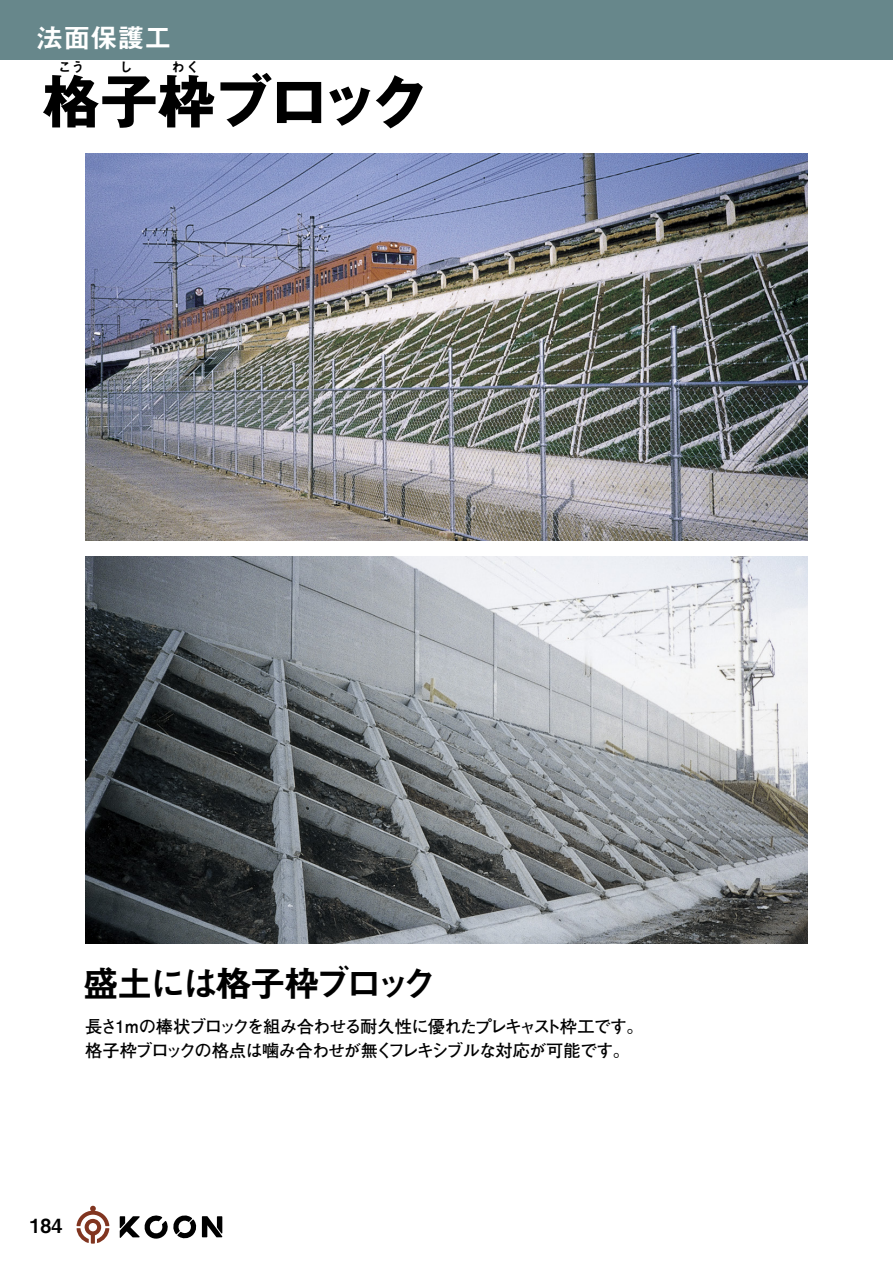
<style>
.page{position:relative;width:893px;height:1263px;background:#fff}
.page>*{position:absolute;margin:0;border:0;box-sizing:border-box;transform-origin:0 0}
.t1{font:700 57.6px "Gothic MB101 Pro";letter-spacing:-.025em;color:#000}
.t2{font:36px "Midashi Go Pro MB31";letter-spacing:-.09em;color:#000}
.t3{font:27px "Midashi Go Pro MB31";color:#fff}
.t4{font:19.5px "Midashi Go Pro MB31";color:#000}
.t5{font:700 17.25px/24px "Futo Go B101 Pro";letter-spacing:-.06em;color:#000}
.t6{font:13.5px "Midashi Go Pro MB31";color:#000}
</style>
<div class="page">
<div style="left:0;top:0;width:893px;height:60px;background:#67878b"></div>
<img style="left:85px;top:153px;width:723px;height:387px">
<img style="left:85px;top:556px;width:723px;height:387px">
<svg style="left:77px;top:1206px;width:32px;height:37px"></svg>
<svg style="left:120px;top:1215px;width:102px;height:24px"></svg>
<h3 class="t3" style="left:36px;top:16px;width:137px">法面保護工</h3>
<p class="t6" style="left:58px;top:56px;width:28px">こう</p>
<p class="t6" style="left:120px;top:56px;width:15px">し</p>
<p class="t6" style="left:172px;top:56px;width:30px">わく</p>
<h1 class="t1" style="left:43px;top:54px;width:387px">格子枠ブロック</h1>
<h2 class="t2" style="left:83px;top:954px;width:356px">盛土には格子枠ブロック</h2>
<p class="t5" style="left:85px;top:1013px;width:560px">長さ1mの棒状ブロックを組み合わせる耐久性に優れたプレキャスト枠工です。格子枠ブロックの格点は噛み合わせが無くフレキシブルな対応が可能です。</p>
<p class="t4" style="left:30px;top:1210px;width:34px">184</p>
</div>
